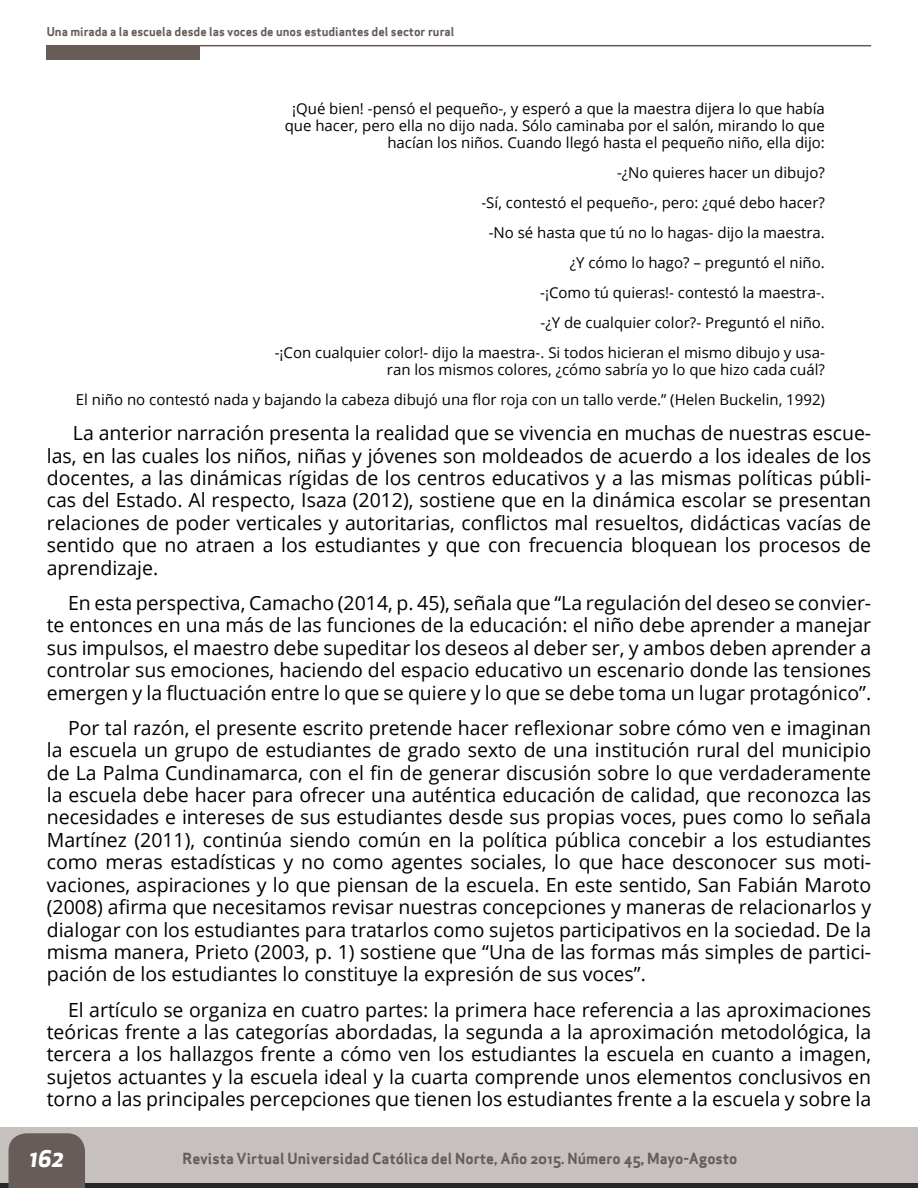
<style>
.page{position:relative;width:918px;height:1188px;background:#fff}
.page>*{position:absolute;margin:0;border:0;box-sizing:border-box;transform-origin:0 0}
.t1{font:italic 700 22.5px "Apex New";color:#fff}
.t2{font:19.5px/22.4px "Open Sans";color:#000;text-align:justify}
.t3{font:15px/30px "Open Sans";color:#000;text-align:right}
.t4{font:15px "Apex Sans Bold ST";color:#675c57}
.t5{font:12px "Apex Sans Bold ST";color:#675c57}
</style>
<div class="page">
<div style="left:0;top:1128px;width:918px;height:60px;background:#c6c1bf"></div>
<hr style="left:0;top:1184px;width:918px;height:4px;background:#262626">
<div style="left:9px;top:1133px;width:76px;height:55px;background:#675c57"></div>
<hr style="left:47px;top:45px;width:824px;height:1px;background:#675c57">
<div style="left:47px;top:45px;width:153px;height:14px;background:#675c57"></div>
<p class="t5" style="left:47px;top:24px;width:409px">Una mirada a la escuela desde las voces de unos estudiantes del sector rural</p>
<p class="t3" style="left:285px;top:99px;width:542px;line-height:17.2px">¡Qué bien! -pensó el pequeño-, y esperó a que la maestra dijera lo que había que hacer, pero ella no dijo nada. Sólo caminaba por el salón, mirando lo que hacían los niños. Cuando llegó hasta el pequeño niño, ella dijo:</p>
<p class="t3" style="left:275px;top:157px;width:552px">-¿No quieres hacer un dibujo?<br>-Sí, contestó el pequeño-, pero: ¿qué debo hacer?<br>-No sé hasta que tú no lo hagas- dijo la maestra.<br>¿Y cómo lo hago? – preguntó el niño.<br>-¡Como tú quieras!- contestó la maestra-.<br>-¿Y de cualquier color?- Preguntó el niño.<br>-¡Con cualquier color!- dijo la maestra-. Si todos hicieran el mismo dibujo y usa-</p>
<p class="t3" style="left:76px;top:354px;width:751px">ran los mismos colores, ¿cómo sabría yo lo que hizo cada cuál?<br>El niño no contestó nada y bajando la cabeza dibujó una flor roja con un tallo verde.” (Helen Buckelin, 1992)</p>
<p class="t2" style="left:47px;top:421px;width:826px;text-indent:26px">La anterior narración presenta la realidad que se vivencia en muchas de nuestras escue&shy;las, en las cuales los niños, niñas y jóvenes son moldeados de acuerdo a los ideales de los docentes, a las dinámicas rígidas de los centros educativos y a las mismas políticas públi&shy;cas del Estado. Al respecto, Isaza (2012), sostiene que en la dinámica escolar se presentan relaciones de poder verticales y autoritarias, conflictos mal resueltos, didácticas vacías de sentido que no atraen a los estudiantes y que con frecuencia bloquean los procesos de aprendizaje.</p>
<p class="t2" style="left:47px;top:591px;width:826px;text-indent:21px">En esta perspectiva, Camacho (2014, p. 45), señala que “La regulación del deseo se convier&shy;te entonces en una más de las funciones de la educación: el niño debe aprender a manejar sus impulsos, el maestro debe supeditar los deseos al deber ser, y ambos deben aprender a controlar sus emociones, haciendo del espacio educativo un escenario donde las tensiones emergen y la fluctuación entre lo que se quiere y lo que se debe toma un lugar protagónico”.</p>
<p class="t2" style="left:47px;top:716px;width:826px;text-indent:21px">Por tal razón, el presente escrito pretende hacer reflexionar sobre cómo ven e imaginan la escuela un grupo de estudiantes de grado sexto de una institución rural del municipio de La Palma Cundinamarca, con el fin de generar discusión sobre lo que verdaderamente la escuela debe hacer para ofrecer una auténtica educación de calidad, que reconozca las necesidades e intereses de sus estudiantes desde sus propias voces, pues como lo señala Martínez (2011), continúa siendo común en la política pública concebir a los estudiantes como meras estadísticas y no como agentes sociales, lo que hace desconocer sus moti&shy;vaciones, aspiraciones y lo que piensan de la escuela. En este sentido, San Fabián Maroto (2008) afirma que necesitamos revisar nuestras concepciones y maneras de relacionarlos y dialogar con los estudiantes para tratarlos como sujetos participativos en la sociedad. De la misma manera, Prieto (2003, p. 1) sostiene que “Una de las formas más simples de partici&shy;pación de los estudiantes lo constituye la expresión de sus voces”.</p>
<p class="t2" style="left:47px;top:998px;width:826px;text-indent:21px">El artículo se organiza en cuatro partes: la primera hace referencia a las aproximaciones teóricas frente a las categorías abordadas, la segunda a la aproximación metodológica, la tercera a los hallazgos frente a cómo ven los estudiantes la escuela en cuanto a imagen, sujetos actuantes y la escuela ideal y la cuarta comprende unos elementos conclusivos en torno a las principales percepciones que tienen los estudiantes frente a la escuela y sobre la</p>
<p class="t1" style="left:30px;top:1142px;width:36px">162</p>
<p class="t4" style="left:183px;top:1148px;width:557px">Revista Virtual Universidad Católica del Norte, Año 2015. Número 45, Mayo-Agosto</p>
</div>
